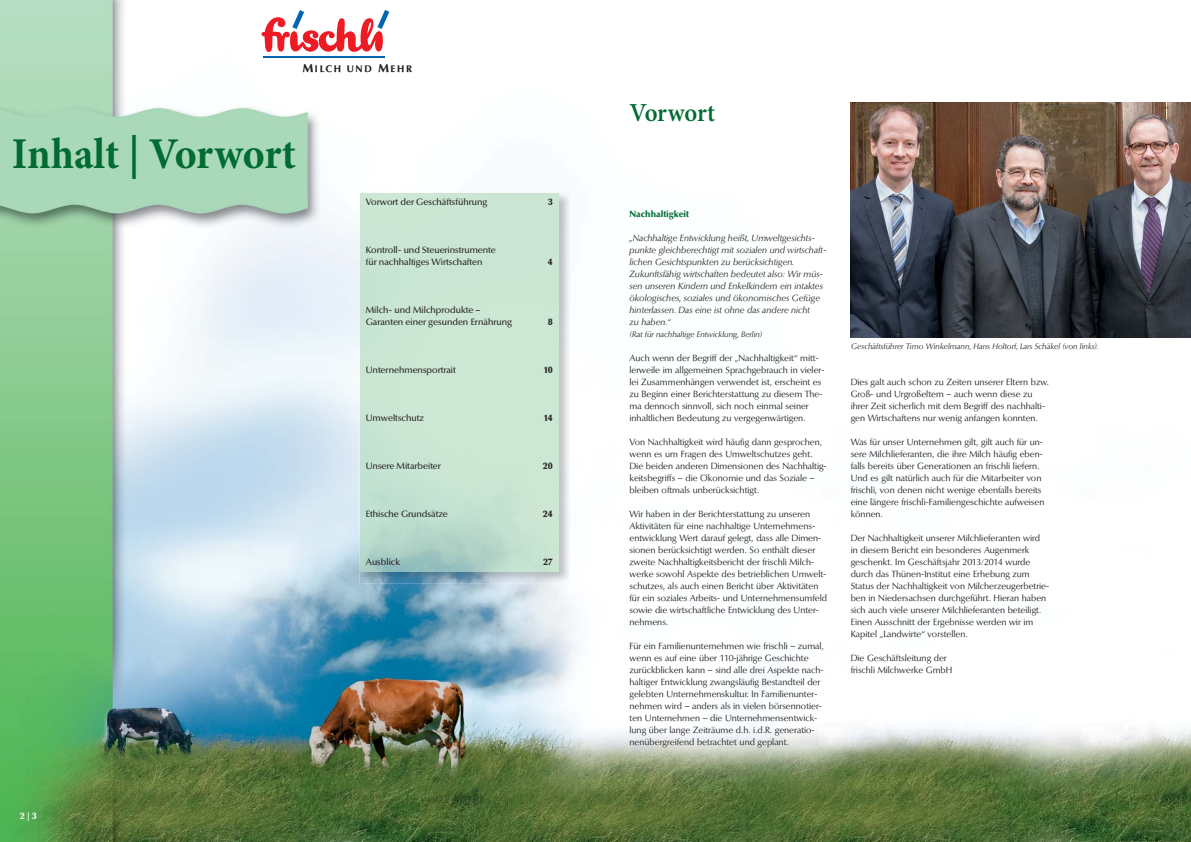
<style>
.page{position:relative;width:1191px;height:842px;background:#fff}
.page>*{position:absolute;margin:0;border:0;box-sizing:border-box;transform-origin:0 0}
.t1{font:700 44px "Minion Pro";color:#006b32;scale:.95 1}
.t2{font:600 26px "Minion Pro";letter-spacing:-.01em;color:#006b32;scale:.95 1}
.t3{font:700 9.5px "Optima BQ";letter-spacing:.19em;color:#231f20}
.t4{font:9px/12px "Optima BQ";color:#231f20}
.t5{font:italic 9px/12px "Optima BQ";color:#231f20}
.t6{font:500 9px/12px "Optima BQ";color:#231f20}
.t7{font:900 9px "Optima BQ";color:#006b32}
.t8{font:900 9px "Optima BQ";letter-spacing:-.04em;color:#231f20}
.t9{font:900 9px "Optima BQ";color:#fff}
.t10{font:italic 8px "Optima BQ";color:#231f20}
.s1{font-size:11.4px}
</style>
<div class="page">
<img style="left:0;top:0;width:1191px;height:842px">
<hr style="left:263px;top:57px;width:121px;height:1px;background:#0066b3">
<svg style="left:261px;top:10px;width:128px;height:42px"></svg>
<img style="left:359px;top:192px;width:211px;height:35px">
<img style="left:359px;top:227px;width:35px;height:356px">
<img style="left:536px;top:227px;width:34px;height:356px">
<img style="left:394px;top:571px;width:142px;height:12px">
<img style="left:360px;top:193px;width:198px;height:378px">
<img style="left:850px;top:103px;width:341px;height:234px">
<p class="t3" style="left:303px;top:65px;width:111px"><span class="s1">M</span>ILCH UND <span class="s1">M</span>EHR</p>
<h1 class="t1" style="left:12px;top:136px;width:300px">Inhalt | Vorwort</h1>
<p class="t6" style="left:366px;top:196px;width:123px">Vorwort der Geschäftsführung</p>
<p class="t8" style="left:548px;top:198px;width:7px">3</p>
<p class="t6" style="left:366px;top:244px;width:131px">Kontroll- und Steuerinstrumente für nachhaltiges Wirtschaften</p>
<p class="t8" style="left:548px;top:258px;width:7px">4</p>
<p class="t6" style="left:366px;top:304px;width:148px">Milch- und Milchprodukte –<br>Garanten einer gesunden Ernährung</p>
<p class="t8" style="left:548px;top:318px;width:7px">8</p>
<p class="t6" style="left:366px;top:364px;width:92px">Unternehmensportrait</p>
<p class="t8" style="left:543px;top:366px;width:11px">10</p>
<p class="t6" style="left:366px;top:412px;width:60px">Umweltschutz</p>
<p class="t8" style="left:543px;top:414px;width:11px">14</p>
<p class="t6" style="left:366px;top:460px;width:77px">Unsere Mitarbeiter</p>
<p class="t8" style="left:543px;top:462px;width:12px">20</p>
<p class="t6" style="left:366px;top:508px;width:83px">Ethische Grundsätze</p>
<p class="t8" style="left:543px;top:510px;width:12px">24</p>
<p class="t6" style="left:366px;top:556px;width:36px">Ausblick</p>
<p class="t8" style="left:543px;top:558px;width:11px">27</p>
<p class="t9" style="left:20px;top:812px;width:19px">2 | 3</p>
<h2 class="t2" style="left:629px;top:103px;width:92px">Vorwort</h2>
<p class="t7" style="left:629px;top:210px;width:61px">Nachhaltigkeit</p>
<p class="t5" style="left:629px;top:233px;width:198px">„Nachhaltige Entwicklung heißt, Umweltgesichts&shy;punkte gleichberechtigt mit sozialen und wirtschaft&shy;lichen Gesichtspunkten zu berücksichtigen.<br>Zukunftsfähig wirtschaften bedeutet also: Wir müs&shy;sen unseren Kindern und Enkelkindern ein intaktes ökologisches, soziales und ökonomisches Gefüge hinterlassen. Das eine ist ohne das andere nicht<br>zu haben.“</p>
<p class="t10" style="left:629px;top:331px;width:134px">(Rat für nachhaltige Entwicklung, Berlin)</p>
<p class="t4" style="left:629px;top:353px;width:196px">Auch wenn der Begriff der „Nachhaltigkeit“ mitt&shy;lerweile im allgemeinen Sprachgebrauch in vieler&shy;lei Zusammenhängen verwendet ist, erscheint es zu Beginn einer Berichterstattung zu diesem The&shy;ma dennoch sinnvoll, sich noch einmal seiner inhaltlichen Bedeutung zu vergegenwärtigen.</p>
<p class="t4" style="left:629px;top:437px;width:199px">Von Nachhaltigkeit wird häufig dann gesprochen, wenn es um Fragen des Umweltschutzes geht.<br>Die beiden anderen Dimensionen des Nachhaltig&shy;keitsbegriffs – die Ökonomie und das Soziale – bleiben oftmals unberücksichtigt.</p>
<p class="t4" style="left:629px;top:509px;width:199px">Wir haben in der Berichterstattung zu unseren Aktivitäten für eine nachhaltige Unternehmens&shy;entwicklung Wert darauf gelegt, dass alle Dimen&shy;sionen berücksichtigt werden. So enthält dieser zweite Nachhaltigkeitsbericht der frischli Milch&shy;werke sowohl Aspekte des betrieblichen Umwelt&shy;schutzes, als auch einen Bericht über Aktivitäten für ein soziales Arbeits- und Unternehmensumfeld sowie die wirtschaftliche Entwicklung des Unter&shy;nehmens.</p>
<p class="t4" style="left:629px;top:641px;width:196px">Für ein Familienunternehmen wie frischli – zumal, wenn es auf eine über 110-jährige Geschichte zurückblicken kann – sind alle drei Aspekte nach&shy;haltiger Entwicklung zwangsläufig Bestandteil der gelebten Unternehmenskultur. In Familienunter&shy;nehmen wird – anders als in vielen börsennotier&shy;ten Unternehmen – die Unternehmensentwick&shy;lung über lange Zeiträume d.h. i.d.R. generatio&shy;nenübergreifend betrachtet und geplant.</p>
<p class="t10" style="left:851px;top:343px;width:249px">Geschäftsführer Timo Winkelmann, Hans Holtorf, Lars Schäkel (von links).</p>
<p class="t4" style="left:850px;top:377px;width:200px">Dies galt auch schon zu Zeiten unserer Eltern bzw.<br>Groß- und Urgroßeltern – auch wenn diese zu ihrer Zeit sicherlich mit dem Begriff des nachhalti&shy;gen Wirtschaftens nur wenig anfangen konnten.</p>
<p class="t4" style="left:850px;top:437px;width:195px">Was für unser Unternehmen gilt, gilt auch für un&shy;sere Milchlieferanten, die ihre Milch häufig eben&shy;falls bereits über Generationen an frischli liefern.<br>Und es gilt natürlich auch für die Mitarbeiter von frischli, von denen nicht wenige ebenfalls bereits eine längere frischli-Familiengeschichte aufweisen können.</p>
<p class="t4" style="left:850px;top:533px;width:200px">Der Nachhaltigkeit unserer Milchlieferanten wird in diesem Bericht ein besonderes Augenmerk geschenkt. Im Geschäftsjahr 2013/2014 wurde durch das Thünen-Institut eine Erhebung zum Status der Nachhaltigkeit von Milcherzeugerbetrie&shy;ben in Niedersachsen durchgeführt. Hieran haben sich auch viele unserer Milchlieferanten beteiligt.<br>Einen Ausschnitt der Ergebnisse werden wir im Kapitel „Landwirte“ vorstellen.</p>
<p class="t4" style="left:850px;top:653px;width:103px">Die Geschäftsleitung der frischli Milchwerke GmbH</p>
</div>
